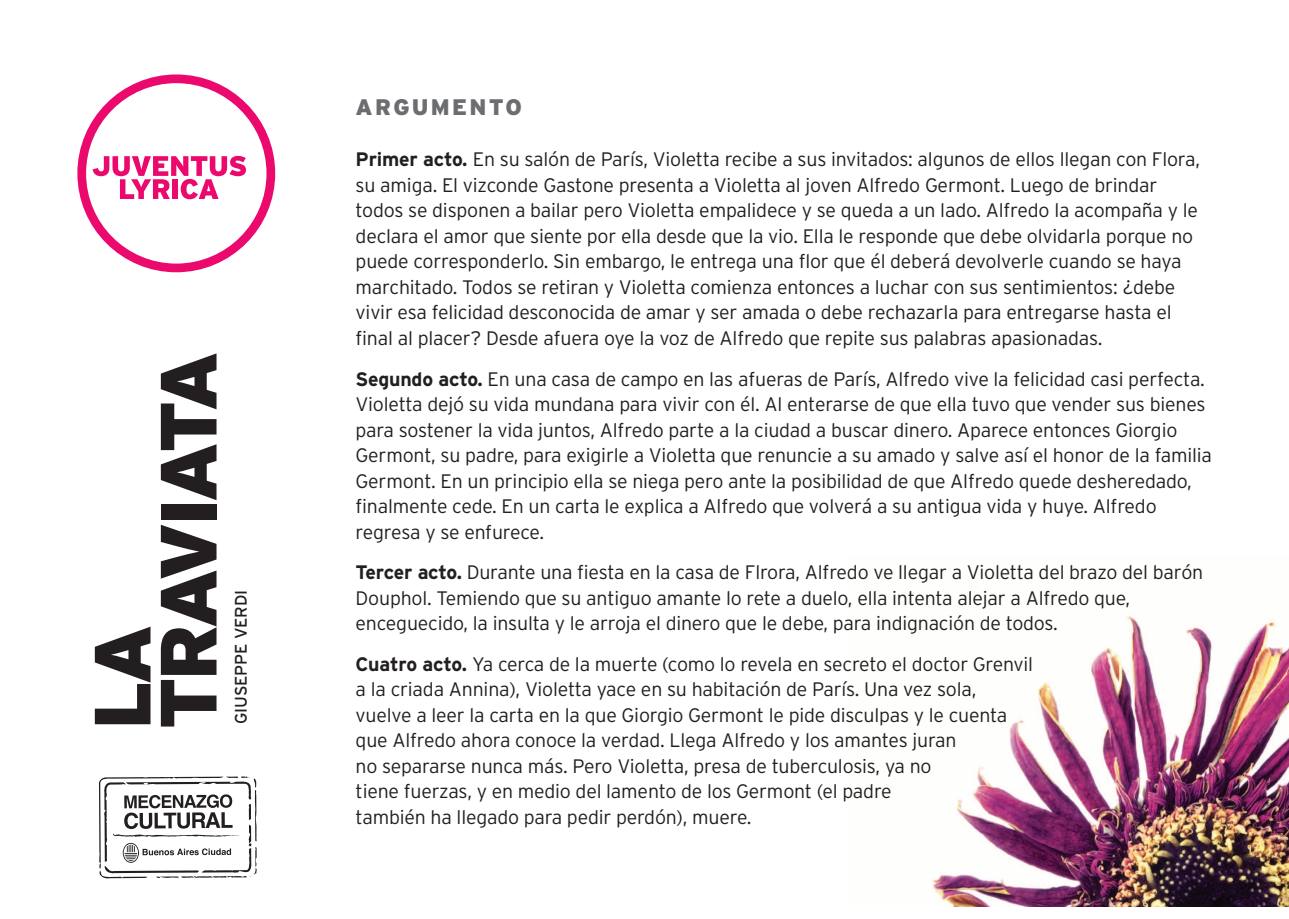
<style>
.page{position:relative;width:1289px;height:919px;background:#fff}
.page>*{position:absolute;margin:0;border:0;box-sizing:border-box;transform-origin:0 0}
.t1{font:900 79.5px/66px "Interstate";letter-spacing:-.06em;color:#231f20}
.t2{font:900 22.5px "Interstate";letter-spacing:.1em;color:#6c6d70}
.t3{font:300 19.5px/25.5px "Interstate";letter-spacing:-.01em;color:#231f20}
.t4{font:16.8px "Interstate";letter-spacing:-.01em;color:#231f20}
.s1{font-weight:700}
</style>
<div class="page">
<img style="left:932px;top:614px;width:356px;height:292px">
<svg style="left:77px;top:74px;width:198px;height:198px"></svg>
<svg style="left:98px;top:776px;width:159px;height:103px"></svg>
<h1 class="t1" style="left:89px;top:729px;width:380px;rotate:-90deg">LA<br>TRAVIATA</h1>
<p class="t4" style="left:231px;top:723px;width:135px;rotate:-90deg">GIUSEPPE VERDI</p>
<p class="t2" style="left:355px;top:94px;width:168px">ARGUMENTO</p>
<p class="t3" style="left:355px;top:146px;width:845px"><span class="s1">Primer acto.</span> En su salón de París, Violetta recibe a sus invitados: algunos de ellos llegan con Flora, su amiga. El vizconde Gastone presenta a Violetta al joven Alfredo Germont. Luego de brindar todos se disponen a bailar pero Violetta empalidece y se queda a un lado. Alfredo la acompaña y le declara el amor que siente por ella desde que la vio. Ella le responde que debe olvidarla porque no puede corresponderlo. Sin embargo, le entrega una flor que él deberá devolverle cuando se haya marchitado. Todos se retiran y Violetta comienza entonces a luchar con sus sentimientos: ¿debe vivir esa felicidad desconocida de amar y ser amada o debe rechazarla para entregarse hasta el final al placer? Desde afuera oye la voz de Alfredo que repite sus palabras apasionadas.</p>
<p class="t3" style="left:355px;top:366px;width:857px"><span class="s1">Segundo acto.</span> En una casa de campo en las afueras de París, Alfredo vive la felicidad casi perfecta.<br>Violetta dejó su vida mundana para vivir con él. Al enterarse de que ella tuvo que vender sus bienes para sostener la vida juntos, Alfredo parte a la ciudad a buscar dinero. Aparece entonces Giorgio Germont, su padre, para exigirle a Violetta que renuncie a su amado y salve así el honor de la familia Germont. En un principio ella se niega pero ante la posibilidad de que Alfredo quede desheredado, finalmente cede. En un carta le explica a Alfredo que volverá a su antigua vida y huye. Alfredo regresa y se enfurece.</p>
<p class="t3" style="left:355px;top:559px;width:849px"><span class="s1">Tercer acto.</span> Durante una fiesta en la casa de Flrora, Alfredo ve llegar a Violetta del brazo del barón<br>Douphol. Temiendo que su antiguo amante lo rete a duelo, ella intenta alejar a Alfredo que, enceguecido, la insulta y le arroja el dinero que le debe, para indignación de todos.</p>
<p class="t3" style="left:355px;top:651px;width:679px"><span class="s1">Cuatro acto.</span> Ya cerca de la muerte (como lo revela en secreto el doctor Grenvil a la criada Annina), Violetta yace en su habitación de París. Una vez sola, vuelve a leer la carta en la que Giorgio Germont le pide disculpas y le cuenta que Alfredo ahora conoce la verdad. Llega Alfredo y los amantes juran<br>no separarse nunca más. Pero Violetta, presa de tuberculosis, ya no<br>tiene fuerzas, y en medio del lamento de los Germont (el padre<br>también ha llegado para pedir perdón), muere.</p>
</div>
